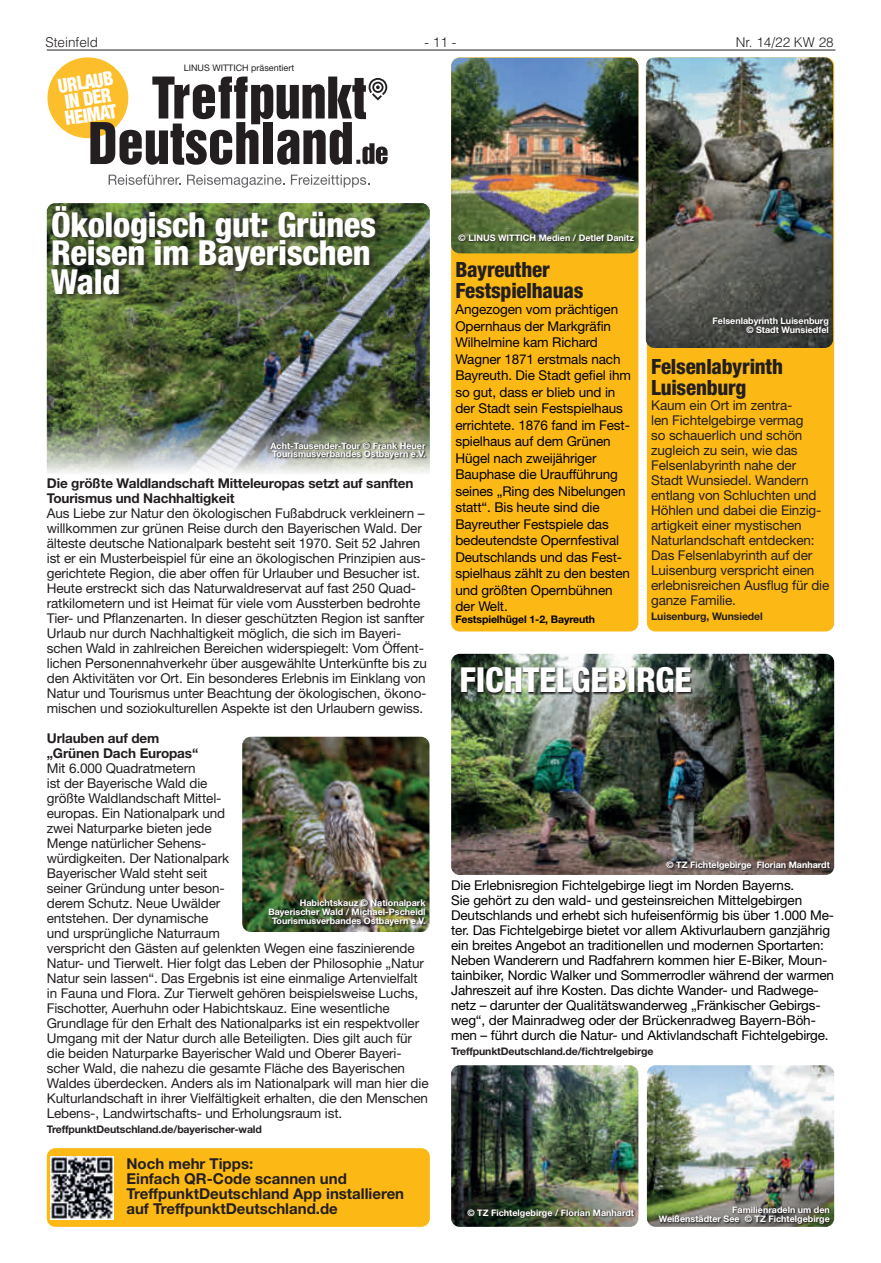
<style>
.page{position:relative;width:881px;height:1263px;background:#fff}
.page>*{position:absolute;margin:0;border:0;box-sizing:border-box;transform-origin:0 0}
.t1{font:800 condensed 34.5px/28.5px "Helvetica Neue LT";letter-spacing:-.01em;color:#fff}
.t2{font:800 condensed 21px/21px "Helvetica Neue LT";letter-spacing:-.01em;color:#231f20}
.t3{font:900 condensed 19.5px/16.5px "Helvetica Neue";color:#fff;scale:.9 1}
.t4{font:700 15px/15px "Helvetica Neue LT";color:#231f20}
.t5{font:13.5px/15px "Helvetica Neue LT";letter-spacing:-.01em;color:#231f20}
.t6{font:13.5px/16.5px "Helvetica Neue LT";letter-spacing:-.01em;color:#000001}
.t7{font:700 13.5px/15px "Helvetica Neue LT";letter-spacing:-.01em;color:#231f20}
.t8{font:300 13.5px "Helvetica LT";color:#231f20}
.t9{font:700 10.5px "Helvetica Neue LT";letter-spacing:-.01em;color:#231f20}
.t10{font:700 10.5px "Helvetica Neue LT";letter-spacing:-.01em;color:#000001}
.t11{font:700 9px/9px "Helvetica Neue LT";color:#fff;text-align:right}
.t12{font:9px "Helvetica Neue LT";color:#231f20}
</style>
<div class="page">
<hr style="left:47px;top:50px;width:788px;height:1px;background:#231f20">
<div style="left:47px;top:57px;width:81px;height:81px;background:#fcbf2b;border-radius:50%"></div>
<svg style="left:109px;top:174px;width:72px;height:11px"></svg>
<svg style="left:187px;top:175px;width:97px;height:13px"></svg>
<svg style="left:291px;top:175px;width:78px;height:12px"></svg>
<svg style="left:90px;top:77px;width:297px;height:88px"></svg>
<div style="left:47px;top:1148px;width:382px;height:79px;background:#fcb814;border-radius:9px"></div>
<img style="left:50px;top:1156px;width:64px;height:64px">
<img style="left:47px;top:203px;width:382px;height:199px">
<img style="left:47px;top:402px;width:382px;height:71px">
<div style="left:50px;top:205px;width:332px;height:97px;background:#231f20;opacity:.75"></div>
<svg style="left:270px;top:442px;width:157px;height:17px;background:#7f8176"></svg>
<img style="left:242px;top:737px;width:187px;height:195px">
<img style="left:269px;top:900px;width:158px;height:27px">
<img style="left:451px;top:654px;width:382px;height:221px">
<svg style="left:667px;top:862px;width:163px;height:9px"></svg>
<img style="left:461px;top:667px;width:231px;height:28px">
<img style="left:451px;top:1065px;width:187px;height:162px">
<img style="left:646px;top:1065px;width:187px;height:162px">
<svg style="left:467px;top:1210px;width:168px;height:9px;background:#404635"></svg>
<svg style="left:659px;top:1206px;width:171px;height:19px;background:#616256"></svg>
<div style="left:646px;top:57px;width:187px;height:574px;background:#fcb814;border-radius:9px"></div>
<img style="left:645px;top:57px;width:187px;height:291px">
<svg style="left:713px;top:318px;width:116px;height:17px;background:#383836"></svg>
<div style="left:451px;top:57px;width:187px;height:574px;background:#fcb814;border-radius:9px"></div>
<img style="left:451px;top:58px;width:187px;height:195px">
<svg style="left:459px;top:235px;width:176px;height:8px"></svg>
<p class="t8" style="left:45px;top:34px;width:54px">Steinfeld</p>
<p class="t8" style="left:424px;top:34px;width:33px">- 11 -</p>
<p class="t8" style="left:735px;top:34px;width:99px">Nr. 14/22 KW 28</p>
<p class="t12" style="left:184px;top:62px;width:112px">LINUS WITTICH präsentiert</p>
<h3 class="t3" style="left:57px;top:78px;width:63px;rotate:-9deg">URLAUB<br>IN DER<br>HEIMAT</h3>
<h1 class="t1" style="left:51px;top:210px;width:326px">Ökologisch gut: Grünes<br>Reisen im Bayerischen<br>Wald</h1>
<p class="t11" style="left:270px;top:441px;width:157px;line-height:7.8px;text-align:left">Acht-Tausender-Tour © Frank Heuer<br>Tourismusverbandes Ostbayern e.V.</p>
<p class="t7" style="left:47px;top:475px;width:368px">Die größte Waldlandschaft Mitteleuropas setzt auf sanften<br>Tourismus und Nachhaltigkeit</p>
<p class="t5" style="left:47px;top:505px;width:381px">Aus Liebe zur Natur den ökologischen Fußabdruck verkleinern – willkommen zur grünen Reise durch den Bayerischen Wald. Der älteste deutsche Nationalpark besteht seit 1970. Seit 52 Jahren ist er ein Musterbeispiel für eine an ökologischen Prinzipien aus&shy;gerichtete Region, die aber offen für Urlauber und Besucher ist.<br>Heute erstreckt sich das Naturwaldreservat auf fast 250 Quad&shy;ratkilometern und ist Heimat für viele vom Aussterben bedrohte Tier- und Pflanzenarten. In dieser geschützten Region ist sanfter Urlaub nur durch Nachhaltigkeit möglich, die sich im Bayeri&shy;schen Wald in zahlreichen Bereichen widerspiegelt: Vom Öffent&shy;lichen Personennahverkehr über ausgewählte Unterkünfte bis zu den Aktivitäten vor Ort. Ein besonderes Erlebnis im Einklang von Natur und Tourismus unter Beachtung der ökologischen, ökono&shy;mischen und soziokulturellen Aspekte ist den Urlaubern gewiss.</p>
<p class="t7" style="left:47px;top:730px;width:153px">Urlauben auf dem „Grünen Dach Europas“</p>
<p class="t5" style="left:47px;top:760px;width:383px">Mit 6.000 Quadratmetern<br>ist der Bayerische Wald die<br>größte Waldlandschaft Mittel-<br>europas. Ein Nationalpark und<br>zwei Naturparke bieten jede<br>Menge natürlicher Sehens-<br>würdigkeiten. Der Nationalpark<br>Bayerischer Wald steht seit<br>seiner Gründung unter beson-<br>derem Schutz. Neue Uwälder<br>entstehen. Der dynamische<br>und ursprüngliche Naturraum<br>verspricht den Gästen auf gelenkten Wegen eine faszinierende Natur- und Tierwelt. Hier folgt das Leben der Philosophie „Natur Natur sein lassen“. Das Ergebnis ist eine einmalige Artenvielfalt in Fauna und Flora. Zur Tierwelt gehören beispielsweise Luchs, Fischotter, Auerhuhn oder Habichtskauz. Eine wesentliche Grundlage für den Erhalt des Nationalparks ist ein respektvoller Umgang mit der Natur durch alle Beteiligten. Dies gilt auch für die beiden Naturparke Bayerischer Wald und Oberer Bayeri&shy;scher Wald, die nahezu die gesamte Fläche des Bayerischen Waldes überdecken. Anders als im Nationalpark will man hier die Kulturlandschaft in ihrer Vielfältigkeit erhalten, die den Menschen Lebens-, Landwirtschafts- und Erholungsraum ist.</p>
<p class="t9" style="left:47px;top:1123px;width:216px">TreffpunktDeutschland.de/bayerischer-wald</p>
<p class="t11" style="left:268px;top:898px;width:159px">Habichtskauz © Nationalpark<br>Bayerischer Wald / Michael-Pscheidl<br>Tourismusverbandes Ostbayern e.V.</p>
<p class="t4" style="left:126px;top:1155px;width:279px">Noch mehr Tipps:<br>Einfach QR-Code scannen und<br>TreffpunktDeutschland App installieren auf TreffpunktDeutschland.de</p>
<p class="t11" style="left:458px;top:233px;width:177px">© LINUS WITTICH Medien / Detlef Danitz</p>
<h2 class="t2" style="left:455px;top:258px;width:129px">Bayreuther<br>Festspielhauas</h2>
<p class="t6" style="left:455px;top:301px;width:177px">Angezogen vom prächtigen<br>Opernhaus der Markgräfin<br>Wilhelmine kam Richard<br>Wagner 1871 erstmals nach<br>Bayreuth. Die Stadt gefiel ihm so gut, dass er blieb und in der Stadt sein Festspielhaus errichtete. 1876 fand im Fest&shy;spielhaus auf dem Grünen<br>Hügel nach zweijähriger<br>Bauphase die Uraufführung seines „Ring des Nibelungen statt“. Bis heute sind die<br>Bayreuther Festspiele das bedeutendste Opernfestival<br>Deutschlands und das Fest&shy;spielhaus zählt zu den besten und größten Opernbühnen der Welt.</p>
<p class="t10" style="left:455px;top:613px;width:141px">Festspielhügel 1-2, Bayreuth</p>
<p class="t11" style="left:712px;top:316px;width:118px">Felsenlabyrinth Luisenburg © Stadt Wunsiedfel</p>
<h2 class="t2" style="left:651px;top:356px;width:133px">Felsenlabyrinth<br>Luisenburg</h2>
<p class="t5" style="left:651px;top:398px;width:180px">Kaum ein Ort im zentra-<br>len Fichtelgebirge vermag<br>so schauerlich und schön zugleich zu sein, wie das<br>Felsenlabyrinth nahe der<br>Stadt Wunsiedel. Wandern entlang von Schluchten und<br>Höhlen und dabei die Einzig&shy;artigkeit einer mystischen<br>Naturlandschaft entdecken:<br>Das Felsenlabyrinth auf der<br>Luisenburg verspricht einen erlebnisreichen Ausflug für die ganze Familie.</p>
<p class="t9" style="left:651px;top:610px;width:113px">Luisenburg, Wunsiedel</p>
<h1 class="t1" style="left:459px;top:665px;width:233px">FICHTELGEBIRGE</h1>
<p class="t11" style="left:666px;top:860px;width:165px">© TZ Fichtelgebirge Florian Manhardt</p>
<p class="t6" style="left:451px;top:877px;width:384px;line-height:15px">Die Erlebnisregion Fichtelgebirge liegt im Norden Bayerns.<br>Sie gehört zu den wald- und gesteinsreichen Mittelgebirgen Deutschlands und erhebt sich hufeisenförmig bis über 1.000 Me&shy;ter. Das Fichtelgebirge bietet vor allem Aktivurlaubern ganzjährig ein breites Angebot an traditionellen und modernen Sportarten:<br>Neben Wanderern und Radfahrern kommen hier E-Biker, Moun&shy;tainbiker, Nordic Walker und Sommerrodler während der warmen Jahreszeit auf ihre Kosten. Das dichte Wander- und Radwege&shy;netz – darunter der Qualitätswanderweg „Fränkischer Gebirgs&shy;weg“, der Mainradweg oder der Brückenradweg Bayern-Böh&shy;men – führt durch die Natur- und Aktivlandschaft Fichtelgebirge.</p>
<p class="t9" style="left:451px;top:1044px;width:204px">TreffpunktDeutschland.de/fichtrelgebirge</p>
<p class="t11" style="left:467px;top:1208px;width:168px">© TZ Fichtelgebirge / Florian Manhardt</p>
<p class="t11" style="left:658px;top:1205px;width:172px">Familienradeln um den<br>Weißenstädter See © TZ Fichtelgebirge</p>
</div>
